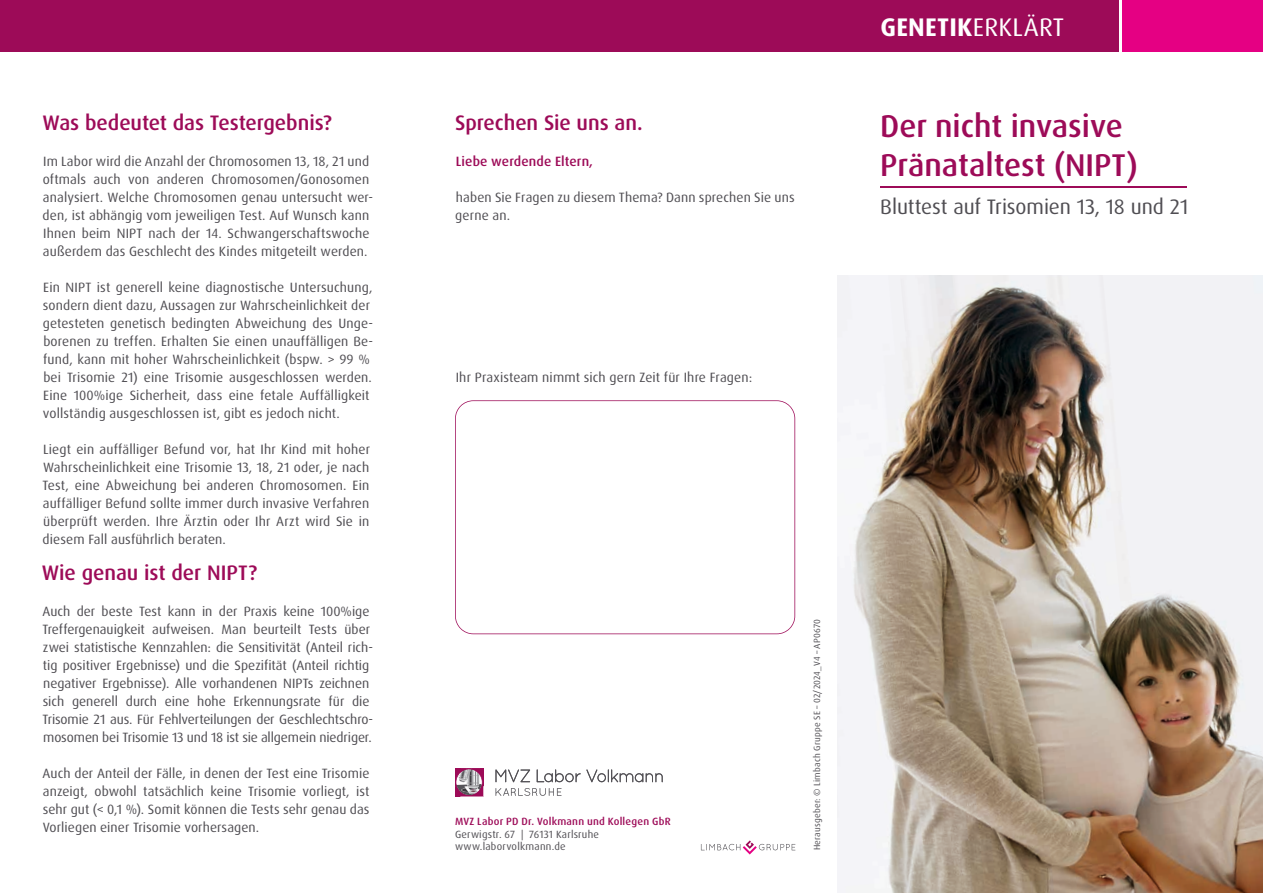
<style>
.page{position:relative;width:1263px;height:893px;background:#fff}
.page>*{position:absolute;margin:0;border:0;box-sizing:border-box;transform-origin:0 0}
.t1{font:500 31.5px/39px "Dax Pro";color:#9d0b58}
.t2{font:700 25.5px "Dax Pro";letter-spacing:.01em;color:#fff}
.t3{font:500 21px "Dax Pro";letter-spacing:-.005em;color:#9d0b58}
.t4{font:21px "Dax Pro";letter-spacing:-.005em;color:#504e53}
.t5{font:13.5px/18px "Dax Pro";letter-spacing:.005em;color:#504e53}
.t6{font:500 13.5px "Dax Pro";letter-spacing:.01em;color:#9d0b58}
.t7{font:10.5px/12.6px "Dax Pro";letter-spacing:.02em;color:#504e53}
.t8{font:500 10.5px "Dax Pro";letter-spacing:.02em;color:#9d0b58}
.t9{font:9px "Dax Pro";letter-spacing:.025em;color:#504e53}
.s1{font-weight:400}
</style>
<div class="page">
<div style="left:0;top:0;width:1118px;height:51px;background:#9d0b58"></div>
<div style="left:1123px;top:0;width:140px;height:51px;background:#e50083"></div>
<svg style="left:455px;top:400px;width:340px;height:234px"></svg>
<hr style="left:880px;top:187px;width:307px;height:1px;background:#9d0b58">
<img style="left:838px;top:276px;width:425px;height:617px">
<svg style="left:701px;top:840px;width:94px;height:14px"></svg>
<svg style="left:455px;top:768px;width:208px;height:29px"></svg>
<h3 class="t3" style="left:43px;top:109px;width:291px">Was bedeutet das Testergebnis?</h3>
<p class="t5" style="left:43px;top:153px;width:332px">Im Labor wird die Anzahl der Chromosomen 13, 18, 21 und oftmals auch von anderen Chromosomen/Gonosomen analysiert. Welche Chromosomen genau untersucht wer&shy;den, ist abhängig vom jeweiligen Test. Auf Wunsch kann Ihnen beim NIPT nach der 14. Schwangerschaftswoche außerdem das Geschlecht des Kindes mitgeteilt werden.</p>
<p class="t5" style="left:43px;top:279px;width:332px">Ein NIPT ist generell keine diagnostische Untersuchung, sondern dient dazu, Aussagen zur Wahrscheinlichkeit der getesteten genetisch bedingten Abweichung des Unge&shy;borenen zu treffen. Erhalten Sie einen unauffälligen Be&shy;fund, kann mit hoher Wahrscheinlichkeit (bspw. &gt; 99 % bei Trisomie 21) eine Trisomie ausgeschlossen werden.<br>Eine 100%ige Sicherheit, dass eine fetale Auffälligkeit vollständig ausgeschlossen ist, gibt es jedoch nicht.</p>
<p class="t5" style="left:42px;top:441px;width:329px;text-align:justify">Liegt ein auffälliger Befund vor, hat Ihr Kind mit hoher Wahrscheinlichkeit eine Trisomie 13, 18, 21 oder, je nach Test, eine Abweichung bei anderen Chromosomen. Ein auffälliger Befund sollte immer durch invasive Verfahren überprüft werden. Ihre Ärztin oder Ihr Arzt wird Sie in diesem Fall ausführlich beraten.</p>
<h3 class="t3" style="left:42px;top:559px;width:217px">Wie genau ist der NIPT?</h3>
<p class="t5" style="left:42px;top:603px;width:332px">Auch der beste Test kann in der Praxis keine 100%ige Treffer genauigkeit aufweisen. Man beurteilt Tests über zwei statistische Kennzahlen: die Sensitivität (Anteil rich&shy;tig positiver Ergebnisse) und die Spezifität (Anteil richtig negativer Ergebnisse). Alle vorhandenen NIPTs zeichnen sich generell durch eine hohe Erkennungsrate für die Trisomie 21 aus. Für Fehlverteilungen der Geschlechtschro&shy;mosomen bei Trisomie 13 und 18 ist sie allgemein niedriger.</p>
<p class="t5" style="left:43px;top:765px;width:328px;text-align:justify">Auch der Anteil der Fälle, in denen der Test eine Trisomie anzeigt, obwohl tatsächlich keine Trisomie vorliegt, ist sehr gut (&lt; 0,1 %). Somit können die Tests sehr genau das Vorliegen einer Trisomie vorhersagen.</p>
<h3 class="t3" style="left:455px;top:109px;width:189px">Sprechen Sie uns an.</h3>
<p class="t6" style="left:456px;top:153px;width:139px">Liebe werdende Eltern,</p>
<p class="t5" style="left:455px;top:189px;width:341px">haben Sie Fragen zu diesem Thema? Dann sprechen Sie uns gerne an.</p>
<p class="t5" style="left:456px;top:369px;width:298px">Ihr Praxisteam nimmt sich gern Zeit für Ihre Fragen:</p>
<h2 class="t2" style="left:880px;top:10px;width:185px">GENETIK<span class="s1">ERKLÄRT</span></h2>
<h1 class="t1" style="left:880px;top:107px;width:259px">Der nicht invasive<br>Pränataltest (NIPT)</h1>
<h3 class="t4" style="left:880px;top:193px;width:310px">Bluttest auf Trisomien 13, 18 und 21</h3>
<p class="t8" style="left:455px;top:815px;width:217px">MVZ Labor PD Dr. Volkmann und Kollegen GbR</p>
<p class="t7" style="left:455px;top:828px;width:146px">Gerwigstr. 67 | 76131 Karlsruhe www.laborvolkmann.de</p>
<p class="t9" style="left:811px;top:850px;width:233px;rotate:-90deg">Herausgeber: © Limbach Gruppe SE – 02/2024_V4 – AP0670</p>
</div>
